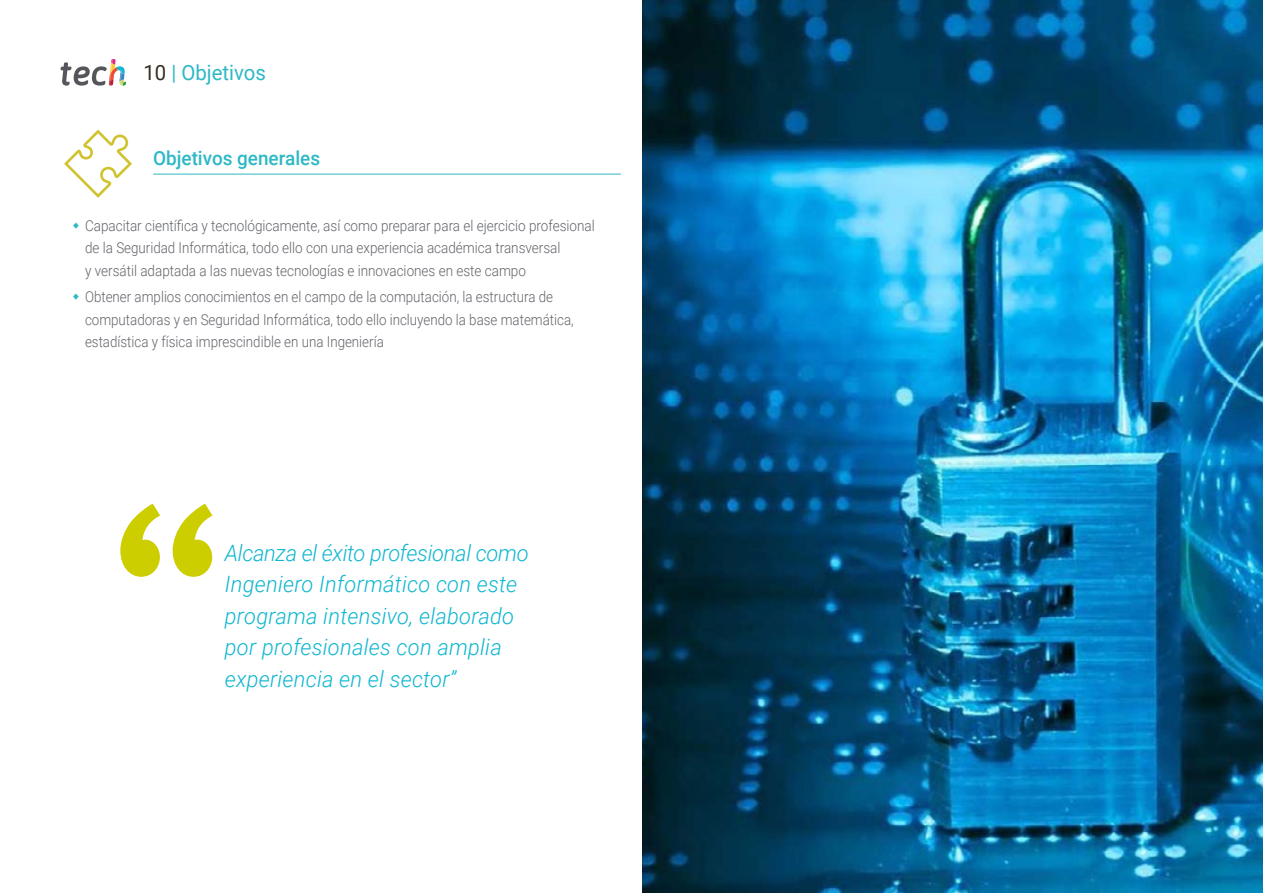
<style>
.page{position:relative;width:1263px;height:893px;background:#fff}
.page>*{position:absolute;margin:0;border:0;box-sizing:border-box;transform-origin:0 0}
.t1{font:italic 300 22.5px/31.5px "Roboto";letter-spacing:.01em;color:#0fb6cf}
.t2{font:21px "Roboto";color:#2db8c5}
.t3{font:500 19.5px "Roboto";color:#2db8c5}
.t4{font:300 15px/22.5px "Roboto";color:#61646a;scale:.9 1}
.t5{font:300 15px/22.5px "Roboto";color:#61646a;scale:.89 1}
.s1{color:#312e20}
</style>
<div class="page">
<svg style="left:64px;top:130px;width:68px;height:68px"></svg>
<img style="left:642px;top:0;width:621px;height:893px">
<svg style="left:61px;top:59px;width:65px;height:27px"></svg>
<svg style="left:120px;top:504px;width:92px;height:73px"></svg>
<hr style="left:153px;top:174px;width:468px;height:1px;background:#2db8c5">
<h2 class="t2" style="left:144px;top:57px;width:124px"><span class="s1">10</span> | Objetivos</h2>
<h3 class="t3" style="left:153px;top:144px;width:169px">Objetivos generales</h3>
<p class="t4" style="left:85px;top:213px;width:568px">Capacitar científica y tecnológicamente, así como preparar para el ejercicio profesional de la Seguridad Informática, todo ello con una experiencia académica transversal<br>y versátil adaptada a las nuevas tecnologías e innovaciones en este campo</p>
<p class="t5" style="left:85px;top:285px;width:551px">Obtener amplios conocimientos en el campo de la computación, la estructura de computadoras y en Seguridad Informática, todo ello incluyendo la base matemática, estadística y física imprescindible en una Ingeniería</p>
<h1 class="t1" style="left:225px;top:536px;width:305px">Alcanza el éxito profesional como<br>Ingeniero Informático con este programa intensivo, elaborado por profesionales con amplia experiencia en el sector”</h1>
</div>
